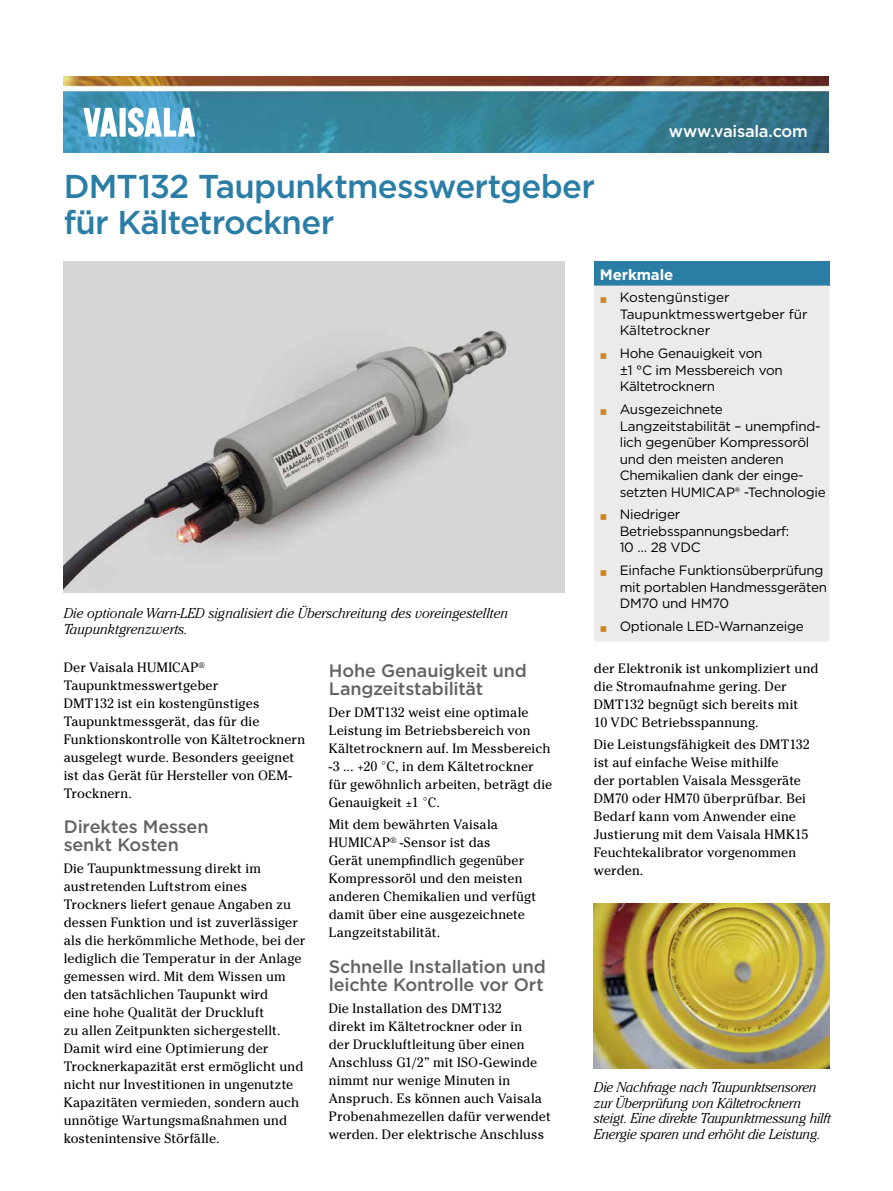
<style>
.page{position:relative;width:893px;height:1191px;background:#fff}
.page>*{position:absolute;margin:0;border:0;box-sizing:border-box;transform-origin:0 0}
.t1{font:500 33px/36px "Gotham";letter-spacing:-.02em;color:#2a7da5}
.t2{font:500 18px/18px "Gotham";letter-spacing:-.01em;color:#636363}
.t3{font:500 16.5px "Gotham";letter-spacing:-.015em;color:#fff}
.t4{font:700 15px "Gotham";letter-spacing:-.005em;color:#fff}
.t5{font:italic 300 14.25px/15.8px "Cheltenham Std";letter-spacing:-.01em;color:#000}
.t6{font:13.5px/18px "Cheltenham Std";letter-spacing:.01em;color:#000}
.t7{font:13.5px/16.5px "Gotham";letter-spacing:-.02em;color:#000}
.t8{font:13.5px/16.5px "Gotham";color:#000}
.s1{font-family:"Arial";font-weight:700;font-size:21px;color:#cc8323}
</style>
<div class="page">
<img style="left:64px;top:77px;width:765px;height:76px">
<svg style="left:83px;top:108px;width:34px;height:29px"></svg>
<div style="left:120px;top:108px;width:6px;height:29px;background:#fff"></div>
<svg style="left:128px;top:107px;width:67px;height:30px"></svg>
<img style="left:64px;top:261px;width:500px;height:331px">
<div style="left:594px;top:261px;width:235px;height:24px;background:#2a7da5"></div>
<div style="left:594px;top:285px;width:235px;height:356px;background:#ebebeb"></div>
<img style="left:594px;top:903px;width:235px;height:165px">
<h1 class="t1" style="left:64px;top:167px;width:533px">DMT132 Taupunktmesswertgeber für Kältetrockner</h1>
<p class="t3" style="left:669px;top:120px;width:141px">www.vaisala.com</p>
<p class="t5" style="left:64px;top:605px;width:446px">Die optionale Warn-LED signalisiert die Überschreitung des voreingestellten<br>Taupunktgrenzwerts.</p>
<p class="t6" style="left:64px;top:658px;width:243px">Der Vaisala HUMICAP<sup>®<br></sup>Taupunktmesswertgeber<br>DMT132 ist ein kostengünstiges<br>Taupunktmessgerät, das für die<br>Funktionskontrolle von Kältetrocknern ausgelegt wurde. Besonders geeignet ist das Gerät für Hersteller von OEM-<br>Trocknern.</p>
<h2 class="t2" style="left:64px;top:817px;width:146px">Direktes Messen senkt Kosten</h2>
<p class="t6" style="left:64px;top:859px;width:243px">Die Taupunktmessung direkt im austretenden Luftstrom eines Trockners liefert genaue Angaben zu dessen Funktion und ist zuverlässiger als die herkömmliche Methode, bei der lediglich die Temperatur in der Anlage gemessen wird. Mit dem Wissen um den tatsächlichen Taupunkt wird<br>eine hohe Qualität der Druckluft<br>zu allen Zeitpunkten sichergestellt.<br>Damit wird eine Optimierung der Trocknerkapazität erst ermöglicht und nicht nur Investitionen in ungenutzte Kapazitäten vermieden, sondern auch unnötige Wartungsmaßnahmen und kostenintensive Störfälle.</p>
<h2 class="t2" style="left:329px;top:661px;width:200px">Hohe Genauigkeit und<br>Langzeitstabilität</h2>
<p class="t6" style="left:329px;top:703px;width:225px">Der DMT132 weist eine optimale<br>Leistung im Betriebsbereich von<br>Kältetrocknern auf. Im Messbereich -3 ... +20 °C, in dem Kältetrockner für gewöhnlich arbeiten, beträgt die<br>Genauigkeit ±1 °C.</p>
<p class="t6" style="left:329px;top:816px;width:209px">Mit dem bewährten Vaisala<br>HUMICAP<sup>®</sup> -Sensor ist das<br>Gerät unempfindlich gegenüber<br>Kompressoröl und den meisten anderen Chemikalien und verfügt damit über eine ausgezeichnete<br>Langzeitstabilität.</p>
<h2 class="t2" style="left:329px;top:957px;width:218px">Schnelle Installation und leichte Kontrolle vor Ort</h2>
<p class="t6" style="left:329px;top:999px;width:224px">Die Installation des DMT132<br>direkt im Kältetrockner oder in<br>der Druckluftleitung über einen<br>Anschluss G1/2” mit ISO-Gewinde nimmt nur wenige Minuten in<br>Anspruch. Es können auch Vaisala<br>Probenahmezellen dafür verwendet werden. Der elektrische Anschluss</p>
<p class="t4" style="left:600px;top:264px;width:75px">Merkmale</p>
<p class="t8" style="left:620px;top:289px;width:189px;text-indent:-20px"><span class="s1">▪</span> Kostengünstiger<br>Taupunktmesswertgeber für<br>Kältetrockner</p>
<p class="t7" style="left:620px;top:345px;width:165px;text-indent:-20px"><span class="s1">▪</span> Hohe Genauigkeit von<br>±1 °C im Messbereich von<br>Kältetrocknern</p>
<p class="t7" style="left:620px;top:401px;width:208px;text-indent:-20px"><span class="s1">▪</span> Ausgezeichnete<br>Langzeitstabilität – unempfind&shy;lich gegenüber Kompressoröl und den meisten anderen<br>Chemikalien dank der einge&shy;setzten HUMICAP® -Technologie</p>
<p class="t7" style="left:620px;top:506px;width:171px;text-indent:-20px"><span class="s1">▪</span> Niedriger<br>Betriebsspannungsbedarf:<br>10 … 28 VDC</p>
<p class="t7" style="left:620px;top:562px;width:209px;text-indent:-20px"><span class="s1">▪</span> Einfache Funktionsüberprüfung mit portablen Handmessgeräten<br>DM70 und HM70</p>
<p class="t7" style="left:600px;top:617px;width:205px"><span class="s1">▪</span> Optionale LED-Warnanzeige</p>
<p class="t6" style="left:594px;top:659px;width:226px">der Elektronik ist unkompliziert und die Stromaufnahme gering. Der<br>DMT132 begnügt sich bereits mit<br>10 VDC Betriebsspannung.</p>
<p class="t6" style="left:594px;top:735px;width:218px">Die Leistungsfähigkeit des DMT132 ist auf einfache Weise mithilfe<br>der portablen Vaisala Messgeräte<br>DM70 oder HM70 überprüfbar. Bei<br>Bedarf kann vom Anwender eine<br>Justierung mit dem Vaisala HMK15<br>Feuchtekalibrator vorgenommen werden.</p>
<p class="t5" style="left:594px;top:1079px;width:238px">Die Nachfrage nach Taupunktsensoren zur Überprüfung von Kältetrocknern steigt. Eine direkte Taupunktmessung hilft Energie sparen und erhöht die Leistung.</p>
</div>
